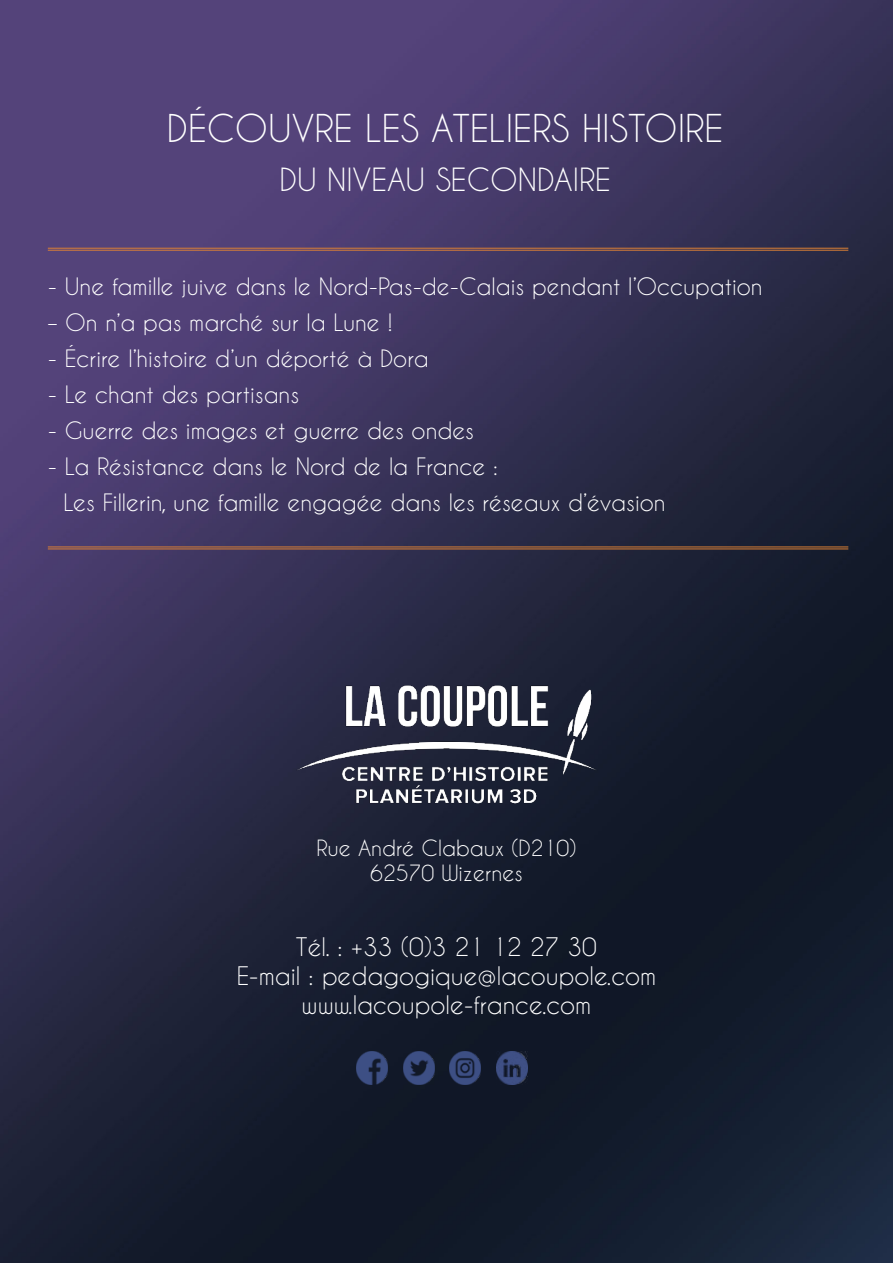
<style>
.page{position:relative;width:893px;height:1263px;background:#fff}
.page>*{position:absolute;margin:0;border:0;box-sizing:border-box;transform-origin:0 0}
.t1{font:36px "Caviar Dreams";color:#fff}
.t2{font:30px "Caviar Dreams";color:#fff}
.t3{font:24px/28.8px "Caviar Dreams";color:#fff;text-align:center}
.t4{font:22.5px/36px "Caviar Dreams";color:#fff}
.t5{font:21px/25.2px "Caviar Dreams";color:#fff;text-align:center}
</style>
<div class="page">
<img style="left:0;top:0;width:893px;height:1263px">
<hr style="left:48px;top:248px;width:800px;height:1px;background:#da7f35">
<hr style="left:48px;top:250px;width:800px;height:1px;background:#da7f35">
<img style="left:357px;top:1051px;width:31px;height:33px">
<img style="left:403px;top:1051px;width:31px;height:33px">
<img style="left:450px;top:1051px;width:31px;height:33px">
<img style="left:496px;top:1051px;width:31px;height:33px">
<img style="left:276px;top:666px;width:341px;height:173px">
<hr style="left:48px;top:546px;width:800px;height:1px;background:#da7f35">
<hr style="left:48px;top:548px;width:800px;height:1px;background:#da7f35">
<h1 class="t1" style="left:167px;top:107px;width:558px">DÉCOUVRE LES ATELIERS HISTOIRE</h1>
<h2 class="t2" style="left:279px;top:162px;width:333px">DU NIVEAU SECONDAIRE</h2>
<p class="t4" style="left:48px;top:268px;width:716px">- Une famille juive dans le Nord-Pas-de-Calais pendant l’Occupation</p>
<p class="t4" style="left:48px;top:304px;width:346px">– On n’a pas marché sur la Lune !</p>
<p class="t4" style="left:48px;top:340px;width:382px">- Écrire l’histoire d’un déporté à Dora</p>
<p class="t4" style="left:48px;top:376px;width:253px">- Le chant des partisans</p>
<p class="t4" style="left:48px;top:412px;width:428px">- Guerre des images et guerre des ondes</p>
<p class="t4" style="left:63px;top:448px;width:604px;text-indent:-16px">- La Résistance dans le Nord de la France :<br>Les Fillerin, une famille engagée dans les réseaux d’évasion</p>
<p class="t5" style="left:316px;top:834px;width:262px">Rue André Clabaux (D210)<br>62570 Wizernes</p>
<p class="t3" style="left:237px;top:932px;width:421px">Tél. : +33 (0)3 21 12 27 30<br>E-mail : pedagogique@lacoupole.com www.lacoupole-france.com</p>
</div>
